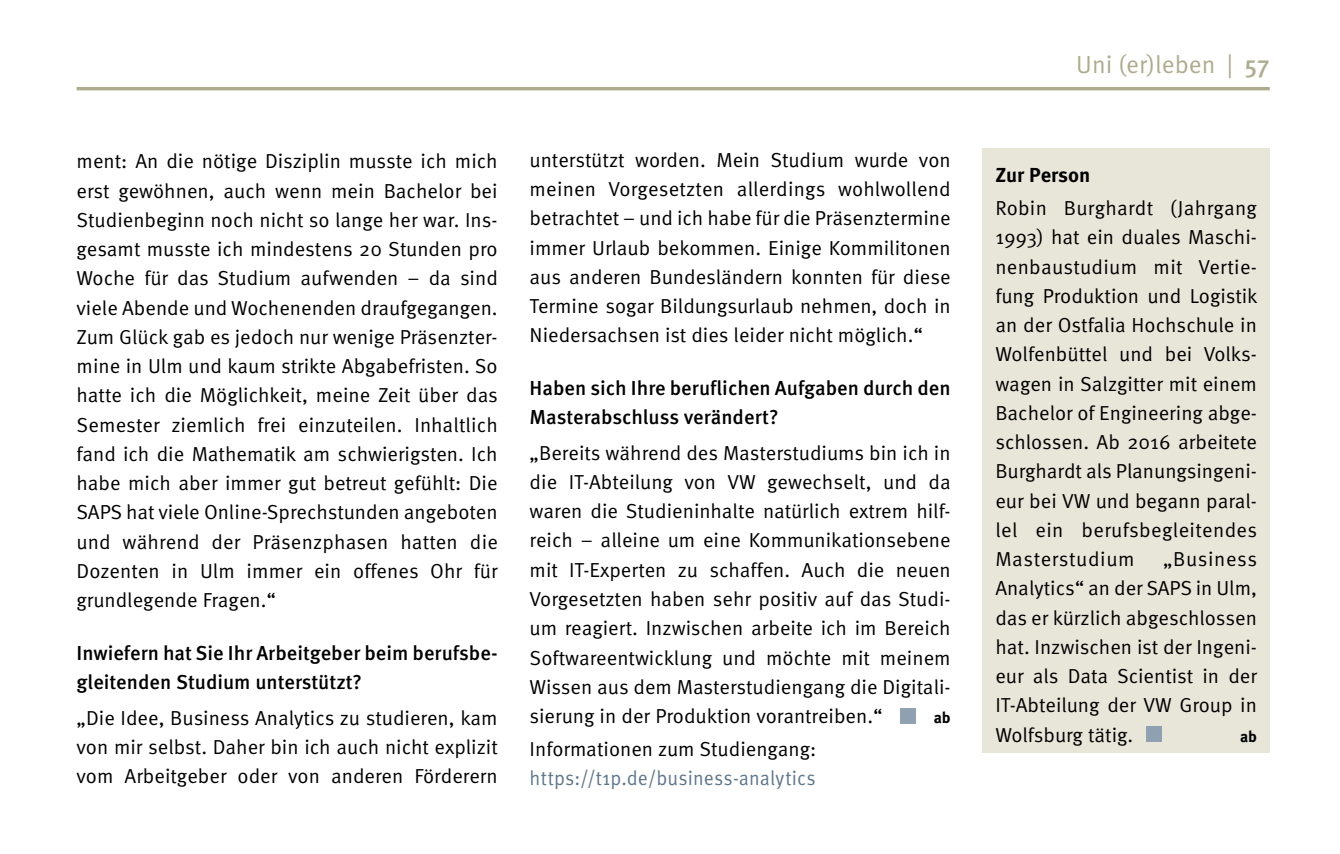
<style>
.page{position:relative;width:1340px;height:854px;background:#fff}
.page>*{position:absolute;margin:0;border:0;box-sizing:border-box;transform-origin:0 0}
.t1{font:24.75px "Meta OT Norm";color:#aeac8c}
.t2{font:20.25px/29.2px "Meta OT Norm";color:#000;text-align:justify}
.t3{font:500 20.25px/29.2px "Meta OT";color:#000}
.t4{font:20.25px "Meta OT Norm";letter-spacing:.005em;color:#5e778c;scale:.95 1}
.t5{font:700 20.25px "Meta OT";letter-spacing:-.01em;color:#000}
.t6{font:700 15.75px "Meta OT";color:#000}
.s1{font-family:"Meta OT";font-weight:500}
</style>
<div class="page">
<hr style="left:77px;top:87px;width:1192px;height:3px;background:#aeac8c">
<div style="left:982px;top:149px;width:287px;height:604px;background:#e8e6d9"></div>
<div style="left:1145px;top:727px;width:16px;height:15px;background:#8fa0b0"></div>
<div style="left:900px;top:708px;width:16px;height:15px;background:#8fa0b0"></div>
<p class="t2" style="left:77px;top:147px;width:423px">ment: An die nötige Disziplin musste ich mich erst gewöhnen, auch wenn mein Bachelor bei Studienbeginn noch nicht so lange her war. Ins&shy;gesamt musste ich mindestens 20 Stunden pro Woche für das Studium aufwenden – da sind viele Abende und Wochenenden draufgegangen.<br>Zum Glück gab es jedoch nur wenige Präsenzter&shy;mine in Ulm und kaum strikte Abgabefristen. So hatte ich die Möglichkeit, meine Zeit über das Semester ziemlich frei einzuteilen. Inhaltlich fand ich die Mathematik am schwierigsten. Ich habe mich aber immer gut betreut gefühlt: Die SAPS hat viele Online-Sprechstunden angeboten und während der Präsenzphasen hatten die Dozenten in Ulm immer ein offenes Ohr für grundlegende Fragen.“</p>
<p class="t3" style="left:77px;top:638px;width:422px">Inwiefern hat Sie Ihr Arbeitgeber beim berufsbe&shy;gleitenden Studium unterstützt?</p>
<p class="t2" style="left:77px;top:703px;width:423px">„Die Idee, Business Analytics zu studieren, kam von mir selbst. Daher bin ich auch nicht explizit vom Arbeitgeber oder von anderen Förderern</p>
<p class="t2" style="left:529px;top:145px;width:423px">unterstützt worden. Mein Studium wurde von meinen Vorgesetzten allerdings wohlwollend betrachtet – und ich habe für die Präsenztermine immer Urlaub bekommen. Einige Kommilitonen aus anderen Bundesländern konnten für diese Termine sogar Bildungsurlaub nehmen, doch in Niedersachsen ist dies leider nicht möglich.“</p>
<p class="t3" style="left:529px;top:373px;width:422px">Haben sich Ihre beruflichen Aufgaben durch den<br>Masterabschluss verändert?</p>
<p class="t2" style="left:529px;top:438px;width:422px">„Bereits während des Masterstudiums bin ich in die IT-Abteilung von VW gewechselt, und da waren die Studieninhalte natürlich extrem hilf&shy;reich – alleine um eine Kommunikationsebene mit IT-Experten zu schaffen. Auch die neuen Vorgesetzten haben sehr positiv auf das Studi&shy;um reagiert. Inzwischen arbeite ich im Bereich Softwareentwicklung und möchte mit meinem Wissen aus dem Masterstudiengang die Digitali&shy;sierung in der Produktion vorantreiben.“</p>
<p class="t6" style="left:933px;top:708px;width:18px">ab</p>
<p class="t2" style="left:529px;top:734px;width:288px">Informationen zum Studiengang:</p>
<p class="t4" style="left:529px;top:765px;width:303px">https://t1p.de/business-analytics</p>
<p class="t1" style="left:1076px;top:50px;width:195px">Uni (er)leben | <span class="s1">57</span></p>
<p class="t5" style="left:995px;top:162px;width:96px">Zur Person</p>
<p class="t2" style="left:995px;top:194px;width:264px">Robin Burghardt (Jahrgang 1993) hat ein duales Maschi&shy;nenbaustudium mit Vertie&shy;fung Produktion und Logistik an der Ostfalia Hochschule in Wolfenbüttel und bei Volks&shy;wagen in Salzgitter mit einem Bachelor of Engineering abge&shy;schlossen. Ab 2016 arbeitete Burghardt als Planungsingeni&shy;eur bei VW und begann paral&shy;lel ein berufsbegleitendes Masterstudium</p>
<p class="t2" style="left:995px;top:545px;width:263px;text-indent:168px">„Business Analytics“ an der SAPS in Ulm, das er kürzlich abgeschlossen hat. Inzwischen ist der Ingeni&shy;eur als Data Scientist in der IT-Abteilung der VW Group in Wolfsburg tätig.</p>
<p class="t6" style="left:1240px;top:726px;width:18px">ab</p>
</div>
